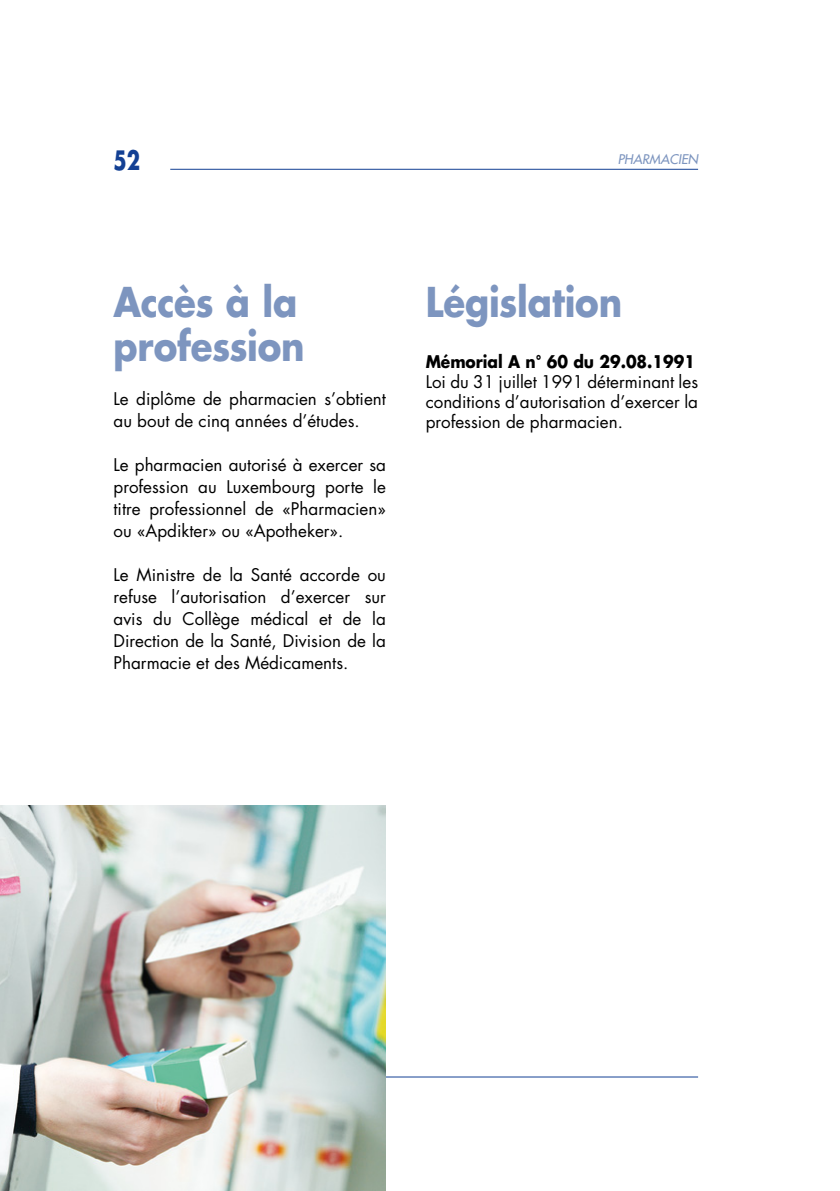
<style>
.page{position:relative;width:840px;height:1191px;background:#fff}
.page>*{position:absolute;margin:0;border:0;box-sizing:border-box;transform-origin:0 0}
.t1{font:700 40px/44px "Futura Std";letter-spacing:-.005em;color:#7d95bf;scale:.89 1}
.t2{font:700 26px "Futura Std";color:#134094;scale:.75 1}
.t3{font:17px/22px "Futura Std";color:#000;text-align:justify}
.t4{font:700 17px "Futura Std";color:#000;scale:.91 1}
.t5{font:italic 500 13px "Futura Std";color:#7d95bf}
</style>
<div class="page">
<hr style="left:113px;top:1076px;width:584px;height:1px;background:#134094">
<hr style="left:170px;top:169px;width:527px;height:1px;background:#134094">
<img style="left:0;top:805px;width:386px;height:386px">
<h2 class="t2" style="left:113px;top:143px;width:37px">52</h2>
<p class="t5" style="left:617px;top:151px;width:82px">PHARMACIEN</p>
<h1 class="t1" style="left:113px;top:279px;width:216px">Accès à la profession</h1>
<p class="t3" style="left:113px;top:387px;width:274px">Le diplôme de pharmacien s’obtient au bout de cinq années d’études.</p>
<p class="t3" style="left:113px;top:453px;width:274px">Le pharmacien autorisé à exercer sa profession au Luxembourg porte le titre professionnel de «Pharmacien» ou «Apdikter» ou «Apotheker».</p>
<p class="t3" style="left:113px;top:563px;width:274px">Le Ministre de la Santé accorde ou refuse l’autorisation d’exercer sur avis du Collège médical et de la Direction de la Santé, Division de la Pharmacie et des Médicaments.</p>
<h1 class="t1" style="left:425px;top:279px;width:222px">Législation</h1>
<p class="t4" style="left:425px;top:350px;width:297px">Mémorial A n° 60 du 29.08.1991</p>
<p class="t3" style="left:425px;top:372px;width:274px;line-height:20px">Loi du 31 juillet 1991 déterminant les conditions d’autorisation d’exercer la profession de pharmacien.</p>
</div>
